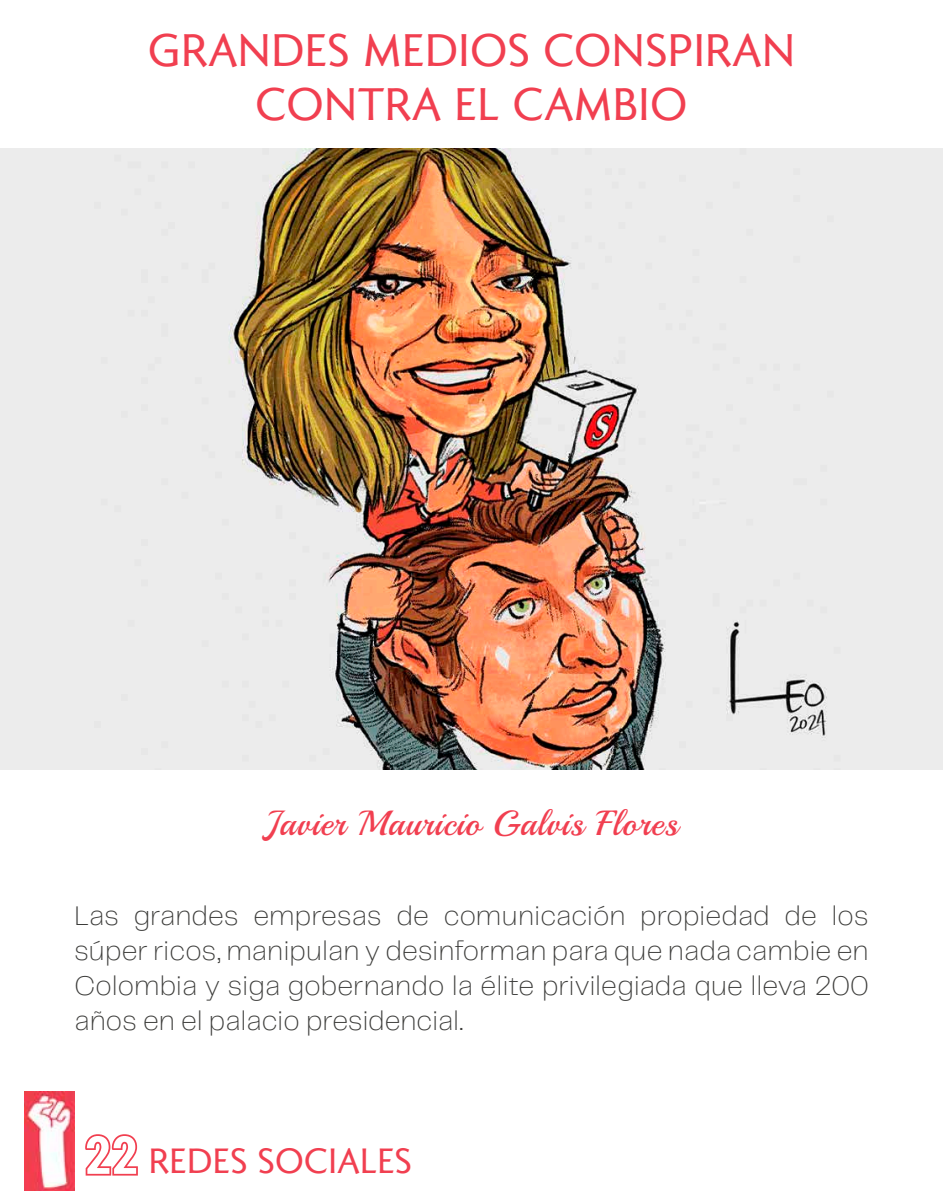
<style>
.page{position:relative;width:943px;height:1191px;background:#fff}
.page>*{position:absolute;margin:0;border:0;box-sizing:border-box;transform-origin:0 0}
.t1{font:45.5px/53.9px "Romanica";letter-spacing:.01em;color:#f13f50;text-align:center}
.t2{font:35px "Playball";letter-spacing:.025em;color:#f13f50}
.t3{font:35px "Romanica";letter-spacing:.01em;color:#f13f50}
.t4{font:200 28px/35px "Telegraf";letter-spacing:.005em;color:#3c3c3a;text-align:justify}
.s1{font-family:"Roboto Condensed";font-weight:700;font-size:52.5px}
</style>
<div class="page">
<img style="left:0;top:149px;width:943px;height:620px">
<img style="left:25px;top:1091px;width:49px;height:100px">
<h1 class="t1" style="left:148px;top:22px;width:648px">GRANDES MEDIOS CONSPIRAN<br>CONTRA EL CAMBIO</h1>
<p class="t2" style="left:265px;top:802px;width:414px">Javier Mauricio Galvis Flores</p>
<p class="t4" style="left:74px;top:897px;width:795px">Las grandes empresas de comunicación propiedad de los súper ricos, manipulan y desinforman para que nada cambie en Colombia y siga gobernando la élite privilegiada que lleva 200 años en el palacio presidencial.</p>
<p class="t3" style="left:85px;top:1137px;width:328px"><span class="s1">22</span> REDES SOCIALES</p>
</div>
